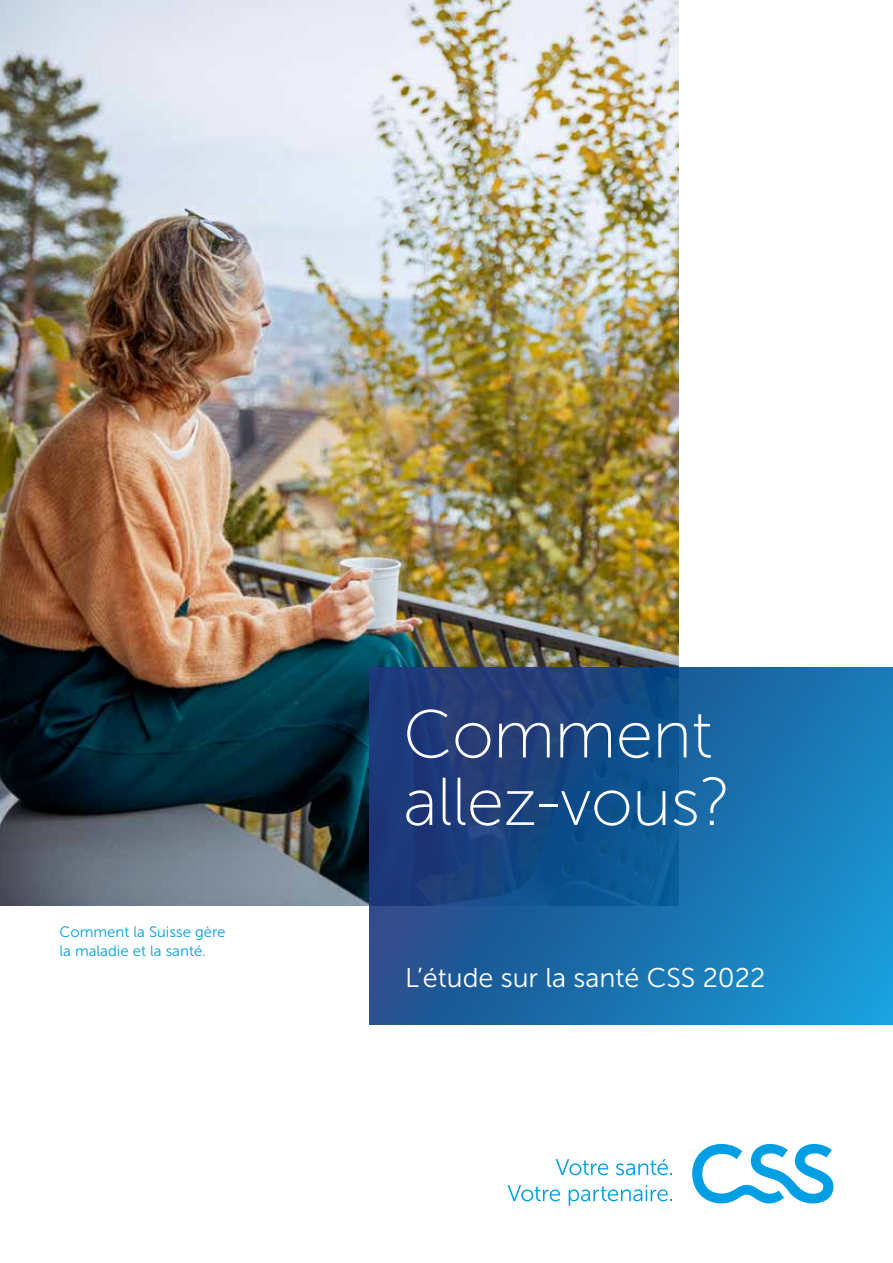
<style>
.page{position:relative;width:893px;height:1263px;background:#fff}
.page>*{position:absolute;margin:0;border:0;box-sizing:border-box;transform-origin:0 0}
.t1{font:67.5px/67.5px "Museo Sans 100";letter-spacing:-.01em;color:#fff}
.t2{font:27px "Museo Sans 300";color:#fff}
.t3{font:15px/18.8px "Museo Sans 300";color:#009fe3}
</style>
<div class="page">
<svg style="left:556px;top:1159px;width:52px;height:16px"></svg>
<svg style="left:616px;top:1159px;width:56px;height:16px"></svg>
<svg style="left:508px;top:1185px;width:52px;height:16px"></svg>
<svg style="left:569px;top:1185px;width:103px;height:21px"></svg>
<svg style="left:692px;top:1144px;width:141px;height:59px"></svg>
<img style="left:0;top:0;width:679px;height:906px">
<svg style="left:369px;top:668px;width:524px;height:357px;background:#1a619e"></svg>
<p class="t3" style="left:60px;top:923px;width:168px">Comment la Suisse gère la maladie et la santé.</p>
<h1 class="t1" style="left:403px;top:701px;width:329px">Comment allez-vous?</h1>
<h2 class="t2" style="left:405px;top:963px;width:362px">L’étude sur la santé CSS 2022</h2>
</div>
